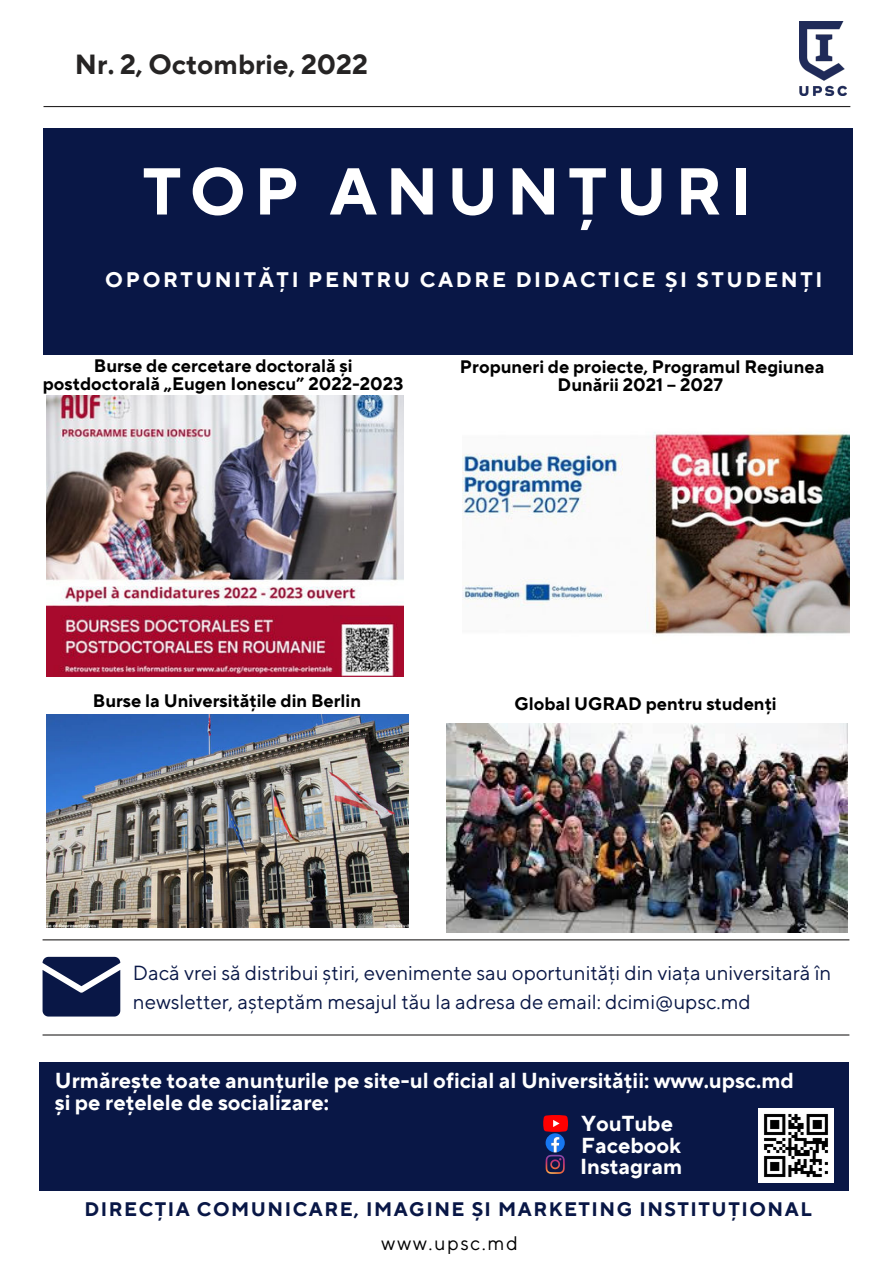
<style>
.page{position:relative;width:894px;height:1264px;background:#fff}
.page>*{position:absolute;margin:0;border:0;box-sizing:border-box;transform-origin:0 0}
.t1{font:700 66px "TT Norms Pro";letter-spacing:.125em;color:#fff}
.t2{font:700 27.6px "TT Norms Pro";color:#262424}
.t3{font:700 21.6px "TT Norms Pro";color:#fff}
.t4{font:700 21px "TT Norms Pro";letter-spacing:.125em;color:#fff}
.t5{font:20.4px/28.2px "TT Norms Pro";color:#091746}
.t6{font:700 19.5px "TT Norms Pro";letter-spacing:.08em;color:#091746}
.t7{font:19.5px "TT Norms Pro";letter-spacing:.08em;color:#000}
.t8{font:700 18px/18px "TT Norms Pro";color:#000;text-align:center}
</style>
<div class="page">
<hr style="left:43px;top:106px;width:807px;height:1px;background:#262424">
<img style="left:799px;top:21px;width:47px;height:75px">
<div style="left:43px;top:129px;width:809px;height:226px;background:#091746"></div>
<hr style="left:43px;top:939px;width:806px;height:1px;background:#262424">
<hr style="left:43px;top:1034px;width:806px;height:1px;background:#262424">
<svg style="left:43px;top:956px;width:77px;height:60px;background:#29365e"></svg>
<div style="left:40px;top:1062px;width:808px;height:128px;background:#091746"></div>
<img style="left:758px;top:1108px;width:74px;height:74px">
<img style="left:446px;top:724px;width:401px;height:208px">
<img style="left:46px;top:395px;width:357px;height:282px">
<img style="left:46px;top:714px;width:362px;height:213px">
<img style="left:462px;top:432px;width:386px;height:204px">
<svg style="left:543px;top:1115px;width:25px;height:58px"></svg>
<h2 class="t2" style="left:75px;top:44px;width:294px">Nr. 2, Octombrie, 2022</h2>
<h1 class="t1" style="left:142px;top:142px;width:610px">TOP ANUNȚURI</h1>
<p class="t4" style="left:105px;top:264px;width:718px">OPORTUNITĂȚI PENTRU CADRE DIDACTICE ȘI STUDENȚI</p>
<p class="t8" style="left:43px;top:355px;width:362px">Burse de cercetare doctorală și postdoctorală „Eugen Ionescu” 2022-2023</p>
<p class="t8" style="left:460px;top:356px;width:366px">Propuneri de proiecte, Programul Regiunea<br>Dunării 2021 – 2027</p>
<p class="t8" style="left:93px;top:690px;width:269px">Burse la Universitățile din Berlin</p>
<p class="t8" style="left:514px;top:693px;width:263px">Global UGRAD pentru studenți</p>
<p class="t5" style="left:133px;top:957px;width:699px">Dacă vrei să distribui știri, evenimente sau oportunități din viața universitară în newsletter, așteptăm mesajul tău la adresa de email: dcimi@upsc.md</p>
<p class="t3" style="left:55px;top:1064px;width:740px">Urmărește toate anunțurile pe site-ul oficial al Universității: www.upsc.md</p>
<p class="t3" style="left:55px;top:1086px;width:276px">și pe rețelele de socializare:</p>
<p class="t3" style="left:581px;top:1107px;width:93px">YouTube</p>
<p class="t3" style="left:581px;top:1128px;width:101px">Facebook</p>
<p class="t3" style="left:580px;top:1150px;width:104px">Instagram</p>
<p class="t6" style="left:84px;top:1194px;width:728px">DIRECȚIA COMUNICARE, IMAGINE ȘI MARKETING INSTITUȚIONAL</p>
<p class="t7" style="left:381px;top:1228px;width:138px">www.upsc.md</p>
</div>
